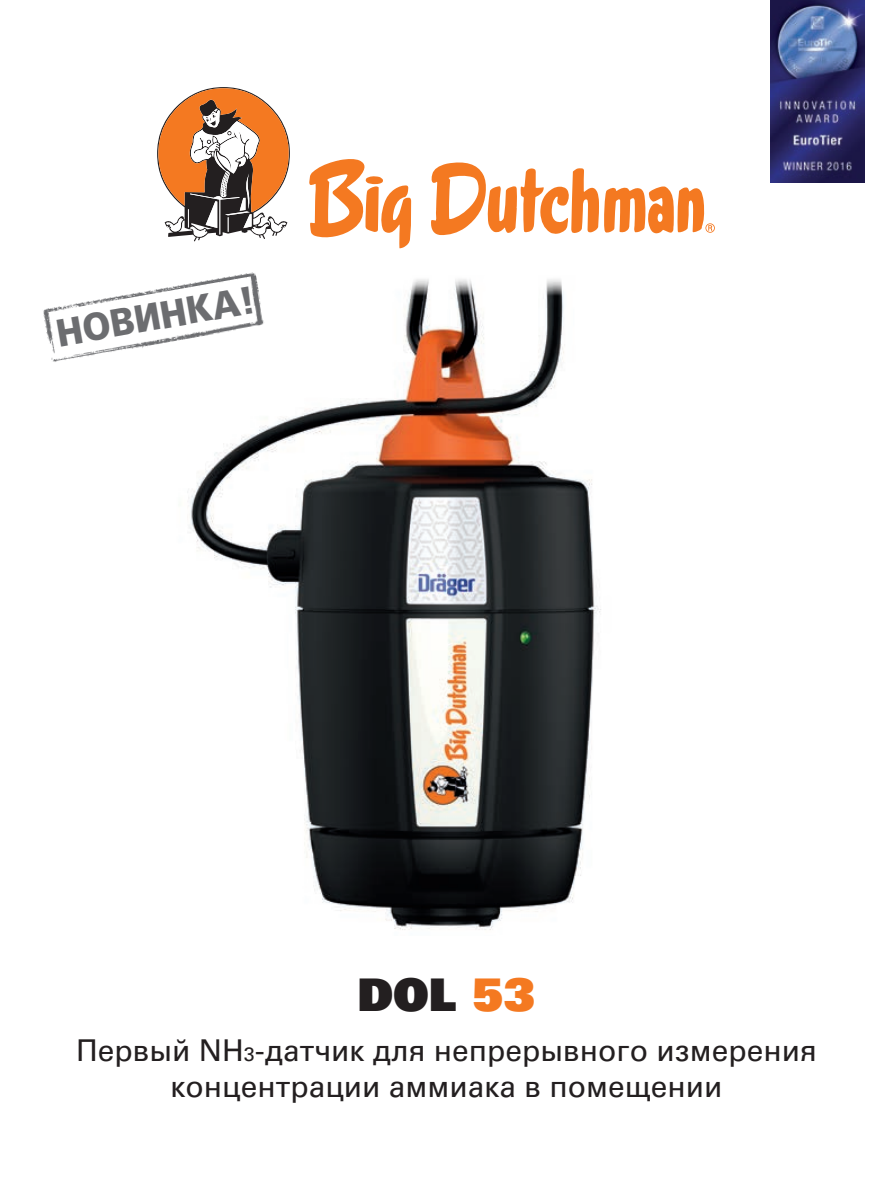
<style>
.page{position:relative;width:893px;height:1191px;background:#fff}
.page>*{position:absolute;margin:0;border:0;box-sizing:border-box;transform-origin:0 0}
.t1{font:45px "Univers LT Std X Black";color:#231f20}
.t2{font:900 37.5px "Univers Cyr";color:#6c6d70;scale:.9 1}
.t3{font:30px/36px "Univers Cyr";color:#231f20;text-align:center}
.s1{color:#f47921}
.s2{font-size:19.5px}
</style>
<div class="page">
<img style="left:187px;top:279px;width:414px;height:651px">
<img style="left:770px;top:0;width:94px;height:183px">
<svg style="left:309px;top:159px;width:102px;height:89px"></svg>
<svg style="left:431px;top:162px;width:284px;height:73px"></svg>
<svg style="left:157px;top:87px;width:133px;height:154px"></svg>
<img style="left:43px;top:272px;width:222px;height:92px">
<p class="t2" style="left:53px;top:312px;width:224px;rotate:-10deg">НОВИНКА!</p>
<h1 class="t1" style="left:357px;top:965px;width:180px">DOL <span class="s1">53</span></h1>
<p class="t3" style="left:76px;top:1031px;width:742px">Первый NH<span class="s2">3</span>-датчик для непрерывного измерения концентрации аммиака в помещении</p>
</div>
